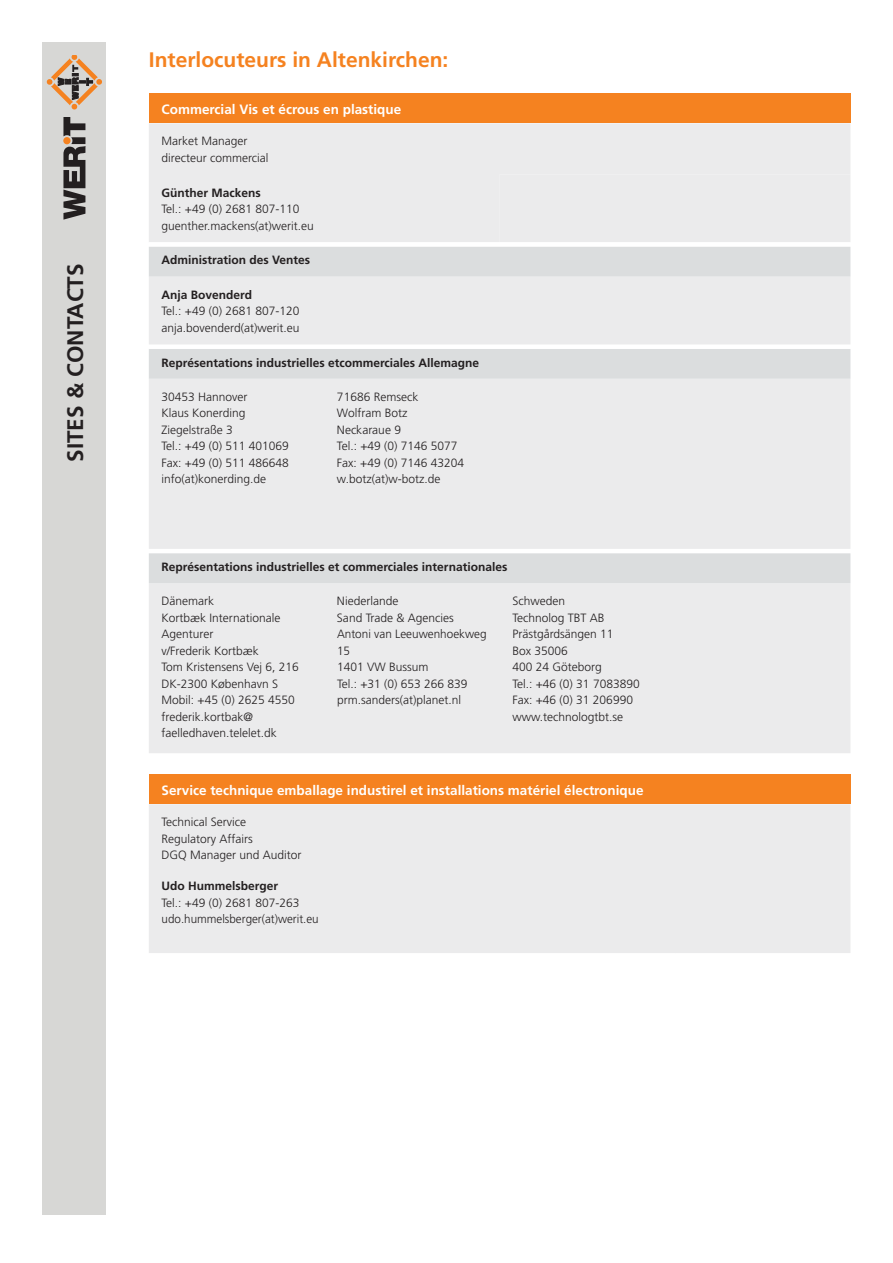
<style>
.page{position:relative;width:893px;height:1263px;background:#fff}
.page>*{position:absolute;margin:0;border:0;box-sizing:border-box;transform-origin:0 0}
.t1{font:700 22.5px "Frutiger CE";color:#231f20}
.t2{font:700 21px "Frutiger CE";color:#f58220}
.t3{font:700 13.5px "Frutiger CE";color:#fff}
.t4{font:300 12px/16.5px "Frutiger CE";color:#231f20}
.t5{font:700 12px "Frutiger CE";color:#231f20}
</style>
<div class="page">
<div style="left:149px;top:94px;width:701px;height:29px;background:#f58220"></div>
<div style="left:149px;top:123px;width:701px;height:51px;background:#ebebec"></div>
<div style="left:149px;top:174px;width:701px;height:579px;background:#ebebec"></div>
<svg style="left:149px;top:242px;width:701px;height:5px"></svg>
<svg style="left:149px;top:247px;width:701px;height:336px;background:#e7e7e8"></svg>
<div style="left:149px;top:774px;width:701px;height:30px;background:#f58220"></div>
<div style="left:149px;top:804px;width:701px;height:149px;background:#ebebec"></div>
<div style="left:149px;top:868px;width:526px;height:85px;background:#ebebec"></div>
<div style="left:43px;top:43px;width:63px;height:1171px;background:#d7d7d5"></div>
<svg style="left:63px;top:117px;width:22px;height:103px"></svg>
<div style="left:63px;top:137px;width:8px;height:7px;background:#f58220;border-radius:50%"></div>
<svg style="left:47px;top:56px;width:55px;height:54px"></svg>
<h1 class="t1" style="left:62px;top:462px;width:200px;rotate:-90deg">SITES &amp; CONTACTS</h1>
<h2 class="t2" style="left:149px;top:47px;width:301px">Interlocuteurs in Altenkirchen:</h2>
<p class="t3" style="left:162px;top:101px;width:241px">Commercial Vis et écrous en plastique</p>
<p class="t4" style="left:162px;top:133px;width:108px">Market Manager directeur commercial</p>
<p class="t5" style="left:162px;top:185px;width:101px">Günther Mackens</p>
<p class="t4" style="left:162px;top:200px;width:154px">Tel.: +49 (0) 2681 807-110 guenther.mackens(at)werit.eu</p>
<p class="t5" style="left:162px;top:253px;width:150px">Administration des Ventes</p>
<p class="t5" style="left:162px;top:287px;width:92px">Anja Bovenderd</p>
<p class="t4" style="left:162px;top:303px;width:139px">Tel.: +49 (0) 2681 807-120 anja.bovenderd(at)werit.eu</p>
<p class="t5" style="left:162px;top:355px;width:319px">Représentations industrielles etcommerciales Allemagne</p>
<p class="t4" style="left:162px;top:388px;width:129px">30453 Hannover<br>Klaus Konerding<br>Ziegelstraße 3<br>Tel.: +49 (0) 511 401069<br>Fax: +49 (0) 511 486648 info(at)konerding.de</p>
<p class="t4" style="left:337px;top:388px;width:129px">71686 Remseck<br>Wolfram Botz<br>Neckaraue 9<br>Tel.: +49 (0) 7146 5077<br>Fax: +49 (0) 7146 43204 w.botz(at)w-botz.de</p>
<p class="t5" style="left:162px;top:560px;width:347px">Représentations industrielles et commerciales internationales</p>
<p class="t4" style="left:162px;top:593px;width:139px">Dänemark<br>Kortbæk Internationale<br>Agenturer<br>v/Frederik Kortbæk<br>Tom Kristensens Vej 6, 216<br>DK-2300 København S<br>Mobil: +45 (0) 2625 4550 frederik.kortbak@ faelledhaven.telelet.dk</p>
<p class="t4" style="left:337px;top:593px;width:151px">Niederlande<br>Sand Trade &amp; Agencies<br>Antoni van Leeuwenhoekweg<br>15<br>1401 VW Bussum<br>Tel.: +31 (0) 653 266 839 prm.sanders(at)planet.nl</p>
<p class="t4" style="left:512px;top:593px;width:129px">Schweden<br>Technolog TBT AB<br>Prästgårdsängen 11<br>Box 35006<br>400 24 Göteborg<br>Tel.: +46 (0) 31 7083890<br>Fax: +46 (0) 31 206990 www.technologtbt.se</p>
<p class="t3" style="left:162px;top:782px;width:483px">Service technique emballage industirel et installations matériel électronique</p>
<p class="t4" style="left:162px;top:814px;width:142px">Technical Service<br>Regulatory Affairs<br>DGQ Manager und Auditor</p>
<p class="t5" style="left:162px;top:879px;width:118px">Udo Hummelsberger</p>
<p class="t4" style="left:162px;top:894px;width:159px">Tel.: +49 (0) 2681 807-263 udo.hummelsberger(at)werit.eu</p>
</div>
